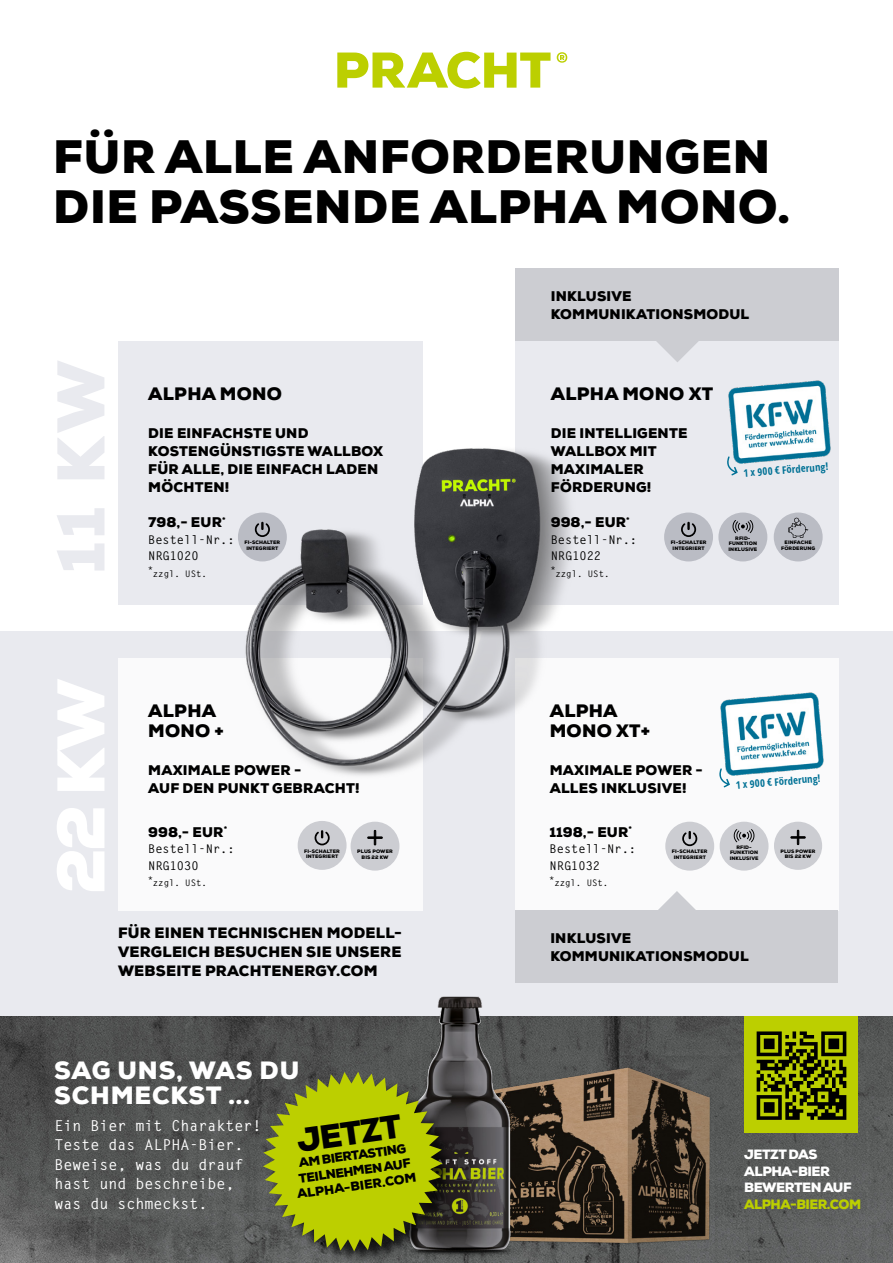
<style>
.page{position:relative;width:893px;height:1263px;background:#fff}
.page>*{position:absolute;margin:0;border:0;box-sizing:border-box;transform-origin:0 0}
.t1{font:900 67.35px "Nexa";color:#fff}
.t2{font:900 67.35px "Nexa";color:#e9eaef}
.t3{font:900 46.8px/50.8px "Nexa";letter-spacing:.015em;color:#000}
.t4{font:900 33.15px "Nexa";color:#000}
.t5{font:900 25.05px/25px "Nexa";letter-spacing:.035em;color:#fff}
.t6{font:900 18px/20px "Nexa";letter-spacing:.015em;color:#000}
.t7{font:700 15px/19.5px "Letter Gothic Std";color:#fff}
.t8{font:900 15px/19px "Nexa";letter-spacing:.015em;color:#000;text-align:justify}
.t9{font:900 13.95px/18px "Nexa";letter-spacing:.015em;color:#000}
.t10{font:900 13.5px/16.5px "Nexa";letter-spacing:-.035em;color:#fff}
.t11{font:900 13.5px "Nexa";letter-spacing:-.035em;color:#bccf00}
.t12{font:900 12.75px/15.3px "Nexa";color:#000;text-align:center}
.t13{font:700 12px/16.5px "Letter Gothic Std";color:#000}
.t14{font:700 10.5px "Open Sans Hebrew Condensed";color:#007195}
.t15{font:700 9px "Letter Gothic Std";color:#000}
.t16{font:700 7.8px "Letter Gothic Std";color:#000}
.t17{font:900 4.95px/5.6px "Nexa";letter-spacing:.015em;color:#000;text-align:center}
</style>
<div class="page">
<img style="left:0;top:1016px;width:893px;height:247px">
<div style="left:0;top:631px;width:893px;height:385px;background:#e9eaef"></div>
<div style="left:516px;top:336px;width:323px;height:269px;background:#e9eaef"></div>
<div style="left:118px;top:658px;width:305px;height:252px;background:#fff"></div>
<div style="left:515px;top:658px;width:323px;height:252px;background:#fff"></div>
<div style="left:720px;top:822px;width:48px;height:49px;background:#cccdd2;border-radius:50%"></div>
<svg style="left:734px;top:829px;width:20px;height:13px"></svg>
<div style="left:774px;top:512px;width:49px;height:49px;background:#babcc4;border-radius:50%"></div>
<svg style="left:788px;top:518px;width:20px;height:20px"></svg>
<div style="left:665px;top:822px;width:49px;height:49px;background:#cccdd2;border-radius:50%"></div>
<svg style="left:682px;top:831px;width:15px;height:15px"></svg>
<div style="left:118px;top:341px;width:305px;height:264px;background:#e9eaef"></div>
<div style="left:774px;top:822px;width:48px;height:48px;background:#cccdd2;border-radius:50%"></div>
<svg style="left:791px;top:830px;width:14px;height:15px"></svg>
<div style="left:718px;top:512px;width:49px;height:49px;background:#babcc4;border-radius:50%"></div>
<svg style="left:732px;top:520px;width:21px;height:13px"></svg>
<div style="left:664px;top:512px;width:49px;height:49px;background:#babcc4;border-radius:50%"></div>
<svg style="left:681px;top:522px;width:15px;height:15px"></svg>
<div style="left:298px;top:821px;width:49px;height:49px;background:#cccdd2;border-radius:50%"></div>
<svg style="left:315px;top:830px;width:15px;height:15px"></svg>
<div style="left:351px;top:822px;width:48px;height:49px;background:#cccdd2;border-radius:50%"></div>
<svg style="left:367px;top:830px;width:16px;height:15px"></svg>
<svg style="left:658px;top:891px;width:38px;height:19px"></svg>
<div style="left:516px;top:268px;width:323px;height:73px;background:#cccdd2"></div>
<div style="left:516px;top:910px;width:322px;height:73px;background:#cccdd2"></div>
<img style="left:728px;top:380px;width:103px;height:84px">
<svg style="left:727px;top:456px;width:11px;height:19px"></svg>
<svg style="left:656px;top:341px;width:43px;height:21px"></svg>
<svg style="left:337px;top:52px;width:230px;height:37px"></svg>
<img style="left:720px;top:692px;width:104px;height:84px">
<svg style="left:719px;top:768px;width:11px;height:19px"></svg>
<img style="left:238px;top:410px;width:333px;height:367px">
<img style="left:368px;top:1048px;width:406px;height:213px">
<img style="left:380px;top:960px;width:160px;height:303px">
<div style="left:266px;top:1074px;width:191px;height:189px;background:#000;opacity:.75"></div>
<svg style="left:263px;top:1072px;width:180px;height:179px"></svg>
<div style="left:745px;top:1016px;width:113px;height:117px;background:#bccf00"></div>
<svg style="left:757px;top:1031px;width:89px;height:89px"></svg>
<div style="left:238px;top:512px;width:49px;height:49px;background:#babcc4;border-radius:50%"></div>
<svg style="left:255px;top:522px;width:15px;height:15px"></svg>
<h2 class="t3" style="left:53px;top:131px;width:739px">FÜR ALLE ANFORDERUNGEN<br>DIE PASSENDE ALPHA MONO.</h2>
<h1 class="t2" style="left:38px;top:574px;width:215px;rotate:-90deg">11 KW</h1>
<p class="t6" style="left:148px;top:383px;width:135px">ALPHA MONO</p>
<p class="t9" style="left:148px;top:424px;width:236px">DIE EINFACHSTE UND<br>KOSTENGÜNSTIGSTE WALLBOX<br>FÜR ALLE, DIE EINFACH LADEN<br>MÖCHTEN!</p>
<p class="t9" style="left:148px;top:514px;width:79px">798,- EUR<sup>*</sup></p>
<p class="t13" style="left:148px;top:532px;width:88px">Bestell-Nr.:<br>NRG1020</p>
<p class="t16" style="left:148px;top:565px;width:6px">*</p>
<p class="t15" style="left:153px;top:568px;width:56px">zzgl. USt.</p>
<p class="t17" style="left:245px;top:540px;width:37px">FI-SCHALTER<br>INTEGRIERT</p>
<p class="t9" style="left:551px;top:287px;width:200px">INKLUSIVE<br>KOMMUNIKATIONSMODUL</p>
<p class="t6" style="left:551px;top:383px;width:164px">ALPHA MONO XT</p>
<p class="t9" style="left:551px;top:424px;width:138px">DIE INTELLIGENTE<br>WALLBOX MIT<br>MAXIMALER<br>FÖRDERUNG!</p>
<p class="t9" style="left:551px;top:514px;width:81px">998,- EUR<sup>*</sup></p>
<p class="t13" style="left:551px;top:532px;width:88px">Bestell-Nr.:<br>NRG1022</p>
<p class="t16" style="left:551px;top:565px;width:6px">*</p>
<p class="t15" style="left:555px;top:568px;width:55px">zzgl. USt.</p>
<p class="t17" style="left:671px;top:540px;width:37px">FI-SCHALTER<br>INTEGRIERT</p>
<p class="t14" style="left:743px;top:466px;width:86px;rotate:-4deg">1 x 900 € Förderung!</p>
<p class="t17" style="left:728px;top:535px;width:30px">RFID-<br>FUNKTION<br>INKLUSIVE</p>
<p class="t17" style="left:781px;top:540px;width:36px">EINFACHE<br>FÖRDERUNG</p>
<h1 class="t1" style="left:38px;top:894px;width:218px;rotate:-90deg">22 KW</h1>
<p class="t6" style="left:148px;top:701px;width:77px">ALPHA<br>MONO +</p>
<p class="t9" style="left:148px;top:761px;width:213px">MAXIMALE POWER -<br>AUF DEN PUNKT GEBRACHT!</p>
<p class="t9" style="left:148px;top:823px;width:81px">998,- EUR<sup>*</sup></p>
<p class="t13" style="left:148px;top:841px;width:88px">Bestell-Nr.:<br>NRG1030</p>
<p class="t16" style="left:148px;top:874px;width:6px">*</p>
<p class="t15" style="left:153px;top:877px;width:56px">zzgl. USt.</p>
<p class="t17" style="left:304px;top:848px;width:37px">FI-SCHALTER<br>INTEGRIERT</p>
<p class="t17" style="left:357px;top:849px;width:37px">PLUS POWER<br>BIS 22 KW</p>
<p class="t6" style="left:550px;top:701px;width:102px">ALPHA<br>MONO XT+</p>
<p class="t9" style="left:550px;top:761px;width:155px">MAXIMALE POWER -<br>ALLES INKLUSIVE!</p>
<p class="t9" style="left:550px;top:823px;width:84px">1198,- EUR<sup>*</sup></p>
<p class="t13" style="left:550px;top:841px;width:88px">Bestell-Nr.:<br>NRG1032</p>
<p class="t16" style="left:550px;top:874px;width:6px">*</p>
<p class="t15" style="left:554px;top:877px;width:55px">zzgl. USt.</p>
<p class="t17" style="left:672px;top:849px;width:37px">FI-SCHALTER<br>INTEGRIERT</p>
<p class="t14" style="left:735px;top:778px;width:86px;rotate:-4deg">1 x 900 € Förderung!</p>
<p class="t17" style="left:730px;top:844px;width:30px">RFID-<br>FUNKTION<br>INKLUSIVE</p>
<p class="t17" style="left:781px;top:848px;width:36px">PLUS POWER<br>BIS 22 KW</p>
<p class="t8" style="left:118px;top:923px;width:285px">FÜR EINEN TECHNISCHEN MODELL-VERGLEICH BESUCHEN SIE UNSERE WEBSEITE PRACHTENERGY.COM</p>
<p class="t9" style="left:550px;top:929px;width:200px">INKLUSIVE<br>KOMMUNIKATIONSMODUL</p>
<h3 class="t5" style="left:54px;top:1058px;width:247px">SAG UNS, WAS DU<br>SCHMECKST ...</h3>
<p class="t7" style="left:55px;top:1116px;width:209px">Ein Bier mit Charakter!<br>Teste das ALPHA-Bier.<br>Beweise, was du drauf hast und beschreibe, was du schmeckst.</p>
<h3 class="t4" style="left:294px;top:1119px;width:107px;rotate:-8deg">JETZT</h3>
<p class="t12" style="left:292px;top:1156px;width:122px;rotate:-8deg">AM BIERTASTING<br>TEILNEHMEN AUF<br>ALPHA-BIER.COM</p>
<p class="t10" style="left:744px;top:1146px;width:109px">JETZT DAS<br>ALPHA-BIER<br>BEWERTEN AUF</p>
<p class="t11" style="left:744px;top:1195px;width:118px">ALPHA-BIER.COM</p>
</div>
